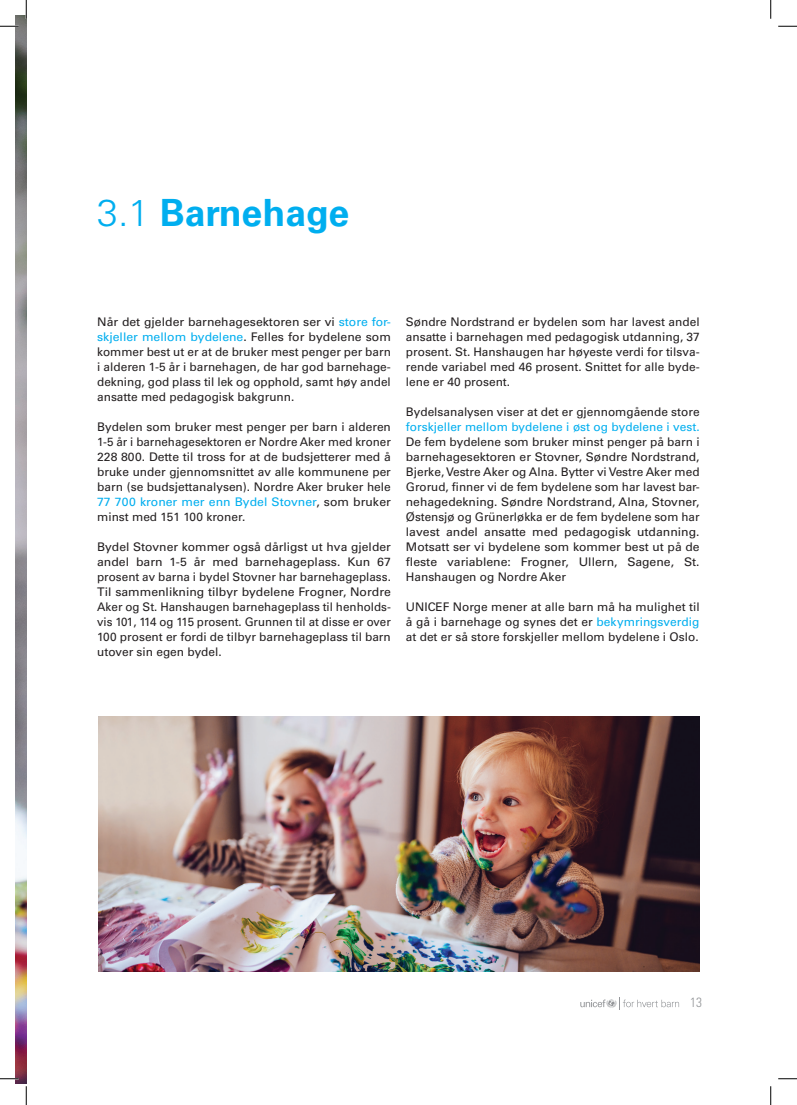
<style>
.page{position:relative;width:797px;height:1105px;background:#fff}
.page>*{position:absolute;margin:0;border:0;box-sizing:border-box;transform-origin:0 0}
.t1{font:700 37.5px "Univers";color:#00aeef}
.t2{font:300 condensed 13.38px "Univers";color:#939598}
.t3{font:11.88px/15px "Univers";color:#231f20;text-align:justify}
.t4{font:11.88px "Univers";color:#00aeef}
.s1{font-weight:300}
.s2{color:#00aeef}
</style>
<div class="page">
<svg style="left:580px;top:997px;width:99px;height:13px"></svg>
<img style="left:16px;top:16px;width:10px;height:1067px">
<img style="left:98px;top:716px;width:601px;height:255px">
<svg style="left:0;top:25px;width:19px;height:2px"></svg>
<svg style="left:778px;top:25px;width:19px;height:2px"></svg>
<svg style="left:0;top:1078px;width:19px;height:1px"></svg>
<svg style="left:778px;top:1078px;width:19px;height:1px"></svg>
<svg style="left:25px;top:0;width:2px;height:19px"></svg>
<svg style="left:25px;top:1086px;width:2px;height:19px"></svg>
<svg style="left:770px;top:0;width:1px;height:19px"></svg>
<svg style="left:770px;top:1086px;width:1px;height:19px"></svg>
<h1 class="t1" style="left:97px;top:191px;width:254px"><span class="s1">3.1</span> Barnehage</h1>
<p class="t3" style="left:97px;top:315px;width:295px">Når det gjelder barnehagesektoren ser vi <span class="s2">store for&shy;skjeller mellom bydelene</span>. Felles for bydelene som kommer best ut er at de bruker mest penger per barn i alderen 1-5 år i barnehagen, de har god barnehage&shy;dekning, god plass til lek og opphold, samt høy andel ansatte med pedagogisk bakgrunn.</p>
<p class="t3" style="left:97px;top:420px;width:295px">Bydelen som bruker mest penger per barn i alderen 1-5 år i barnehagesektoren er Nordre Aker med kroner 228 800. Dette til tross for at de budsjetterer med å bruke under gjennomsnittet av alle kommunene per barn (se budsjettanalysen). Nordre Aker bruker hele <span class="s2">77 700 kroner mer enn Bydel Stovner</span>, som bruker minst med 151 100 kroner.</p>
<p class="t3" style="left:97px;top:540px;width:295px">Bydel Stovner kommer også dårligst ut hva gjelder andel barn 1-5 år med barnehageplass. Kun 67 prosent av barna i bydel Stovner har barnehageplass.<br>Til sammenlikning tilbyr bydelene Frogner, Nordre Aker og St. Hanshaugen barnehageplass til henholds&shy;vis 101, 114 og 115 prosent. Grunnen til at disse er over 100 prosent er fordi de tilbyr barnehageplass til barn utover sin egen bydel.</p>
<p class="t3" style="left:406px;top:315px;width:295px">Søndre Nordstrand er bydelen som har lavest andel ansatte i barnehagen med pedagogisk utdanning, 37 prosent. St. Hanshaugen har høyeste verdi for tilsva&shy;rende variabel med 46 prosent. Snittet for alle byde&shy;lene er 40 prosent.</p>
<p class="t3" style="left:406px;top:405px;width:295px">Bydelsanalysen viser at det er gjennomgående store</p>
<p class="t4" style="left:406px;top:420px;width:295px">forskjeller mellom bydelene i øst og bydelene i vest.</p>
<p class="t3" style="left:406px;top:435px;width:295px">De fem bydelene som bruker minst penger på barn i barnehagesektoren er Stovner, Søndre Nordstrand, Bjerke, Vestre Aker og Alna. Bytter vi Vestre Aker med Grorud, finner vi de fem bydelene som har lavest bar&shy;nehagedekning. Søndre Nordstrand, Alna, Stovner, Østensjø og Grünerløkka er de fem bydelene som har lavest andel ansatte med pedagogisk utdanning.<br>Motsatt ser vi bydelene som kommer best ut på de fleste variablene: Frogner, Ullern, Sagene, St.<br>Hanshaugen og Nordre Aker</p>
<p class="t3" style="left:406px;top:600px;width:295px">UNICEF Norge mener at alle barn må ha mulighet til å gå i barnehage og synes det er <span class="s2">bekymringsverdig </span>at det er så store forskjeller mellom bydelene i Oslo.</p>
<p class="t2" style="left:690px;top:994px;width:13px">13</p>
</div>
